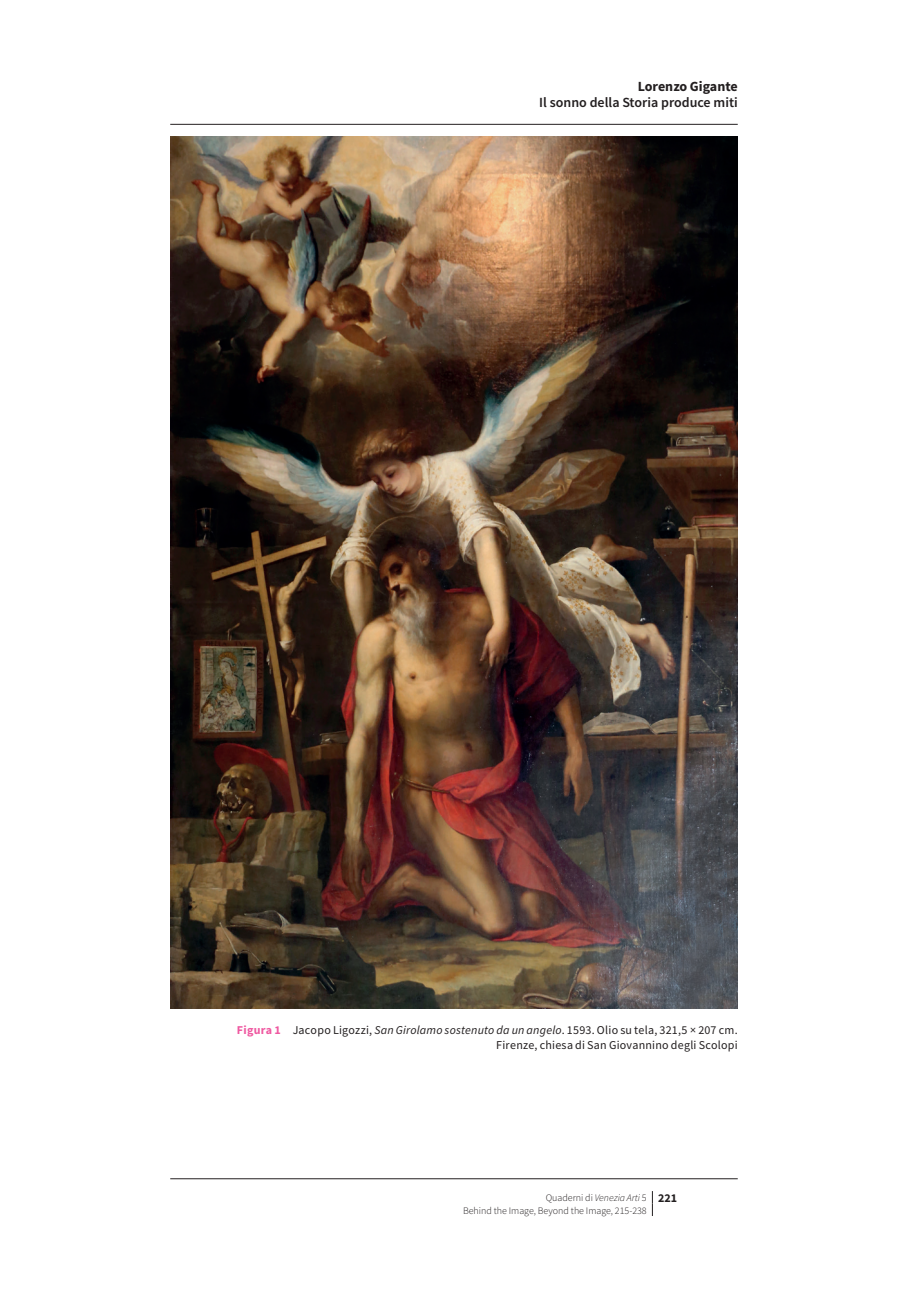
<style>
.page{position:relative;width:908px;height:1304px;background:#fff}
.page>*{position:absolute;margin:0;border:0;box-sizing:border-box;transform-origin:0 0}
.t1{font:600 14px "Source Sans Pro";color:#231f20}
.t2{font:700 14px "Source Sans Pro";color:#231f20}
.t3{font:12px/15px "Source Sans Pro";letter-spacing:.02em;color:#231f20;text-align:right}
.t4{font:300 10px/12.4px "Source Sans Pro";color:#231f20}
.s1{font-weight:700;color:#ef59a1}
.s2{font-style:italic}
.s3{font-weight:700;font-size:12px}
</style>
<div class="page">
<svg style="left:651px;top:1191px;width:1px;height:25px"></svg>
<img style="left:170px;top:136px;width:567px;height:872px">
<hr style="left:170px;top:124px;width:567px;height:1px;background:#231f20">
<hr style="left:170px;top:1178px;width:567px;height:1px;background:#231f20">
<p class="t2" style="left:637px;top:77px;width:101px">Lorenzo Gigante</p>
<p class="t1" style="left:539px;top:94px;width:200px">Il sonno della Storia produce miti</p>
<p class="t3" style="left:237px;top:1023px;width:502px"><span class="s1">Figura 1</span> Jacopo Ligozzi, <span class="s2">San Girolamo sostenuto da un angelo</span>. 1593. Olio su tela, 321,5 × 207 cm.<br>Firenze, chiesa di San Giovannino degli Scolopi</p>
<p class="t4" style="left:463px;top:1191px;width:215px;text-indent:83px">Quaderni di <span class="s2">Venezia Arti</span> 5 <span class="s3">221<br></span>Behind the Image, Beyond the Image, 215-238</p>
</div>
